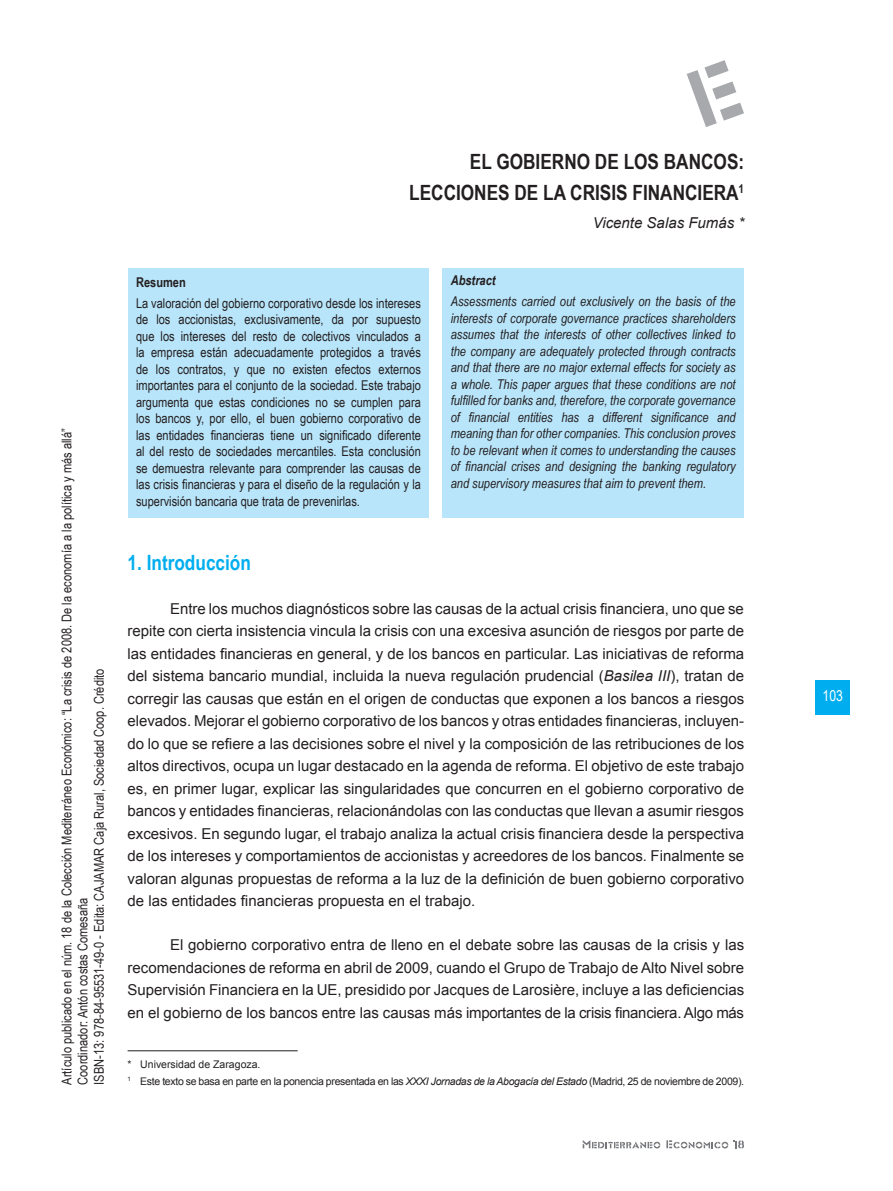
<style>
.page{position:relative;width:893px;height:1191px;background:#fff}
.page>*{position:absolute;margin:0;border:0;box-sizing:border-box;transform-origin:0 0}
.t1{font:700 21px "Arial Narrow";color:#231f20}
.t2{font:700 21px "Arial Narrow";color:#00aeef}
.t3{font:15px/22.5px "Arial";color:#231f20;text-align:justify}
.t4{font:italic 15px "Arial";color:#231f20}
.t5{font:15px "Arial Narrow";color:#fff}
.t6{font:13.5px/16.5px "Arial Narrow";color:#231f20;text-align:justify}
.t7{font:italic 13.5px/16.5px "Arial Narrow";color:#231f20;text-align:justify}
.t8{font:italic 700 13.5px "Arial Narrow";color:#231f20}
.t9{font:700 13.5px "Arial Narrow";color:#231f20}
.t10{font:700 12.15px "Arial Narrow";color:#231f20}
.t11{font:10.5px/16.4px "Arial";letter-spacing:-.03em;color:#231f20}
.s1{font-style:italic}
</style>
<div class="page">
<svg style="left:687px;top:60px;width:57px;height:67px"></svg>
<svg style="left:583px;top:1140px;width:77px;height:8px"></svg>
<svg style="left:666px;top:1140px;width:78px;height:8px"></svg>
<div style="left:816px;top:680px;width:34px;height:34px;background:#00aeef"></div>
<div style="left:442px;top:268px;width:302px;height:249px;background:#b9e5fa"></div>
<div style="left:128px;top:268px;width:301px;height:249px;background:#b9e5fa"></div>
<hr style="left:128px;top:1050px;width:170px;height:1px;background:#231f20">
<p class="t6" style="left:58px;top:1084px;width:657px;text-align:left;rotate:-90deg">Artículo publicado en el núm. 18 de la Colección Mediterráneo Económico: “La crisis de 2008. De la economía a la política y más allá”<br>Coordinador: Antón costas Comesaña<br>ISBN-13: 978-84-95531-49-0 - Edita: CAJAMAR Caja Rural, Sociedad Coop. Crédito</p>
<h1 class="t1" style="left:470px;top:145px;width:65px">EL GOBIERN</h1>
<h1 class="t1" style="left:577px;top:145px;width:100px">O DE LOSBANC</h1>
<h1 class="t1" style="left:714px;top:145px;width:32px">OS:</h1>
<h1 class="t1" style="left:409px;top:177px;width:11px">LECCI</h1>
<h1 class="t1" style="left:461px;top:177px;width:26px">ONES</h1>
<h1 class="t1" style="left:514px;top:177px;width:67px">DELACRISIS</h1>
<h1 class="t1" style="left:632px;top:177px;width:12px">FINANCIERA</h1>
<p class="t10" style="left:739px;top:180px;width:7px">1</p>
<p class="t4" style="left:593px;top:213px;width:153px">Vicente Salas Fumás *</p>
<p class="t9" style="left:136px;top:272px;width:51px">RESUMEN</p>
<p class="t6" style="left:136px;top:294px;width:286px">La valoración del gobierno corporativo desde los intereses de los accionistas, exclusivamente, da por supuesto que los intereses del resto de colectivos vinculados a la empresa están adecuadamente protegidos a través de los contratos, y que no existen efectos externos importantes para el conjunto de la sociedad. Este trabajo argumenta que estas condiciones no se cumplen para los bancos y, por ello, el buen gobierno corporativo de las entidades financieras tiene un significado diferente al del resto de sociedades mercantiles. Esta conclusión se demuestra relevante para comprender las causas de las crisis financieras y para el diseño de la regulación y la supervisión bancaria que trata de prevenirlas.</p>
<p class="t8" style="left:451px;top:270px;width:46px">Abstract</p>
<p class="t7" style="left:451px;top:293px;width:286px">Assessments carried out exclusively on the basis of the interests of corporate governance practices shareholders assumes that the interests of other collectives linked to the company are adequately protected through contracts and that there are no major external effects for society as a whole. This paper argues that these conditions are not fulfilled for banks and, therefore, the corporate governance of financial entities has a different significance and meaning than for other companies. This conclusion proves to be relevant when it comes to understanding the causes of financial crises and designing the banking regulatory and supervisory measures that aim to prevent them.</p>
<h1 class="t2" style="left:128px;top:546px;width:125px">1. INTRODUCCIÓN</h1>
<p class="t3" style="left:128px;top:597px;width:618px;text-indent:43px">Entre los muchos diagnósticos sobre las causas de la actual crisis financiera, uno que se repite con cierta insistencia vincula la crisis con una excesiva asunción de riesgos por parte de las entidades financieras en general, y de los bancos en particular. Las iniciativas de reforma del sistema bancario mundial, incluida la nueva regulación prudencial (<span class="s1">Basilea III</span>), tratan de corregir las causas que están en el origen de conductas que exponen a los bancos a riesgos elevados. Mejorar el gobierno corporativo de los bancos y otras entidades financieras, incluyen&shy;do lo que se refiere a las decisiones sobre el nivel y la composición de las retribuciones de los altos directivos, ocupa un lugar destacado en la agenda de reforma. El objetivo de este trabajo es, en primer lugar, explicar las singularidades que concurren en el gobierno corporativo de bancos y entidades financieras, relacionándolas con las conductas que llevan a asumir riesgos excesivos. En segundo lugar, el trabajo analiza la actual crisis financiera desde la perspectiva de los intereses y comportamientos de accionistas y acreedores de los bancos. Finalmente se valoran algunas propuestas de reforma a la luz de la definición de buen gobierno corporativo de las entidades financieras propuesta en el trabajo.</p>
<p class="t3" style="left:128px;top:933px;width:618px;text-indent:43px">El gobierno corporativo entra de lleno en el debate sobre las causas de la crisis y las recomendaciones de reforma en abril de 2009, cuando el Grupo de Trabajo de Alto Nivel sobre Supervisión Financiera en la UE, presidido por Jacques de Larosière, incluye a las deficiencias en el gobierno de los bancos entre las causas más importantes de la crisis financiera. Algo más</p>
<p class="t11" style="left:128px;top:1056px;width:618px">* Universidad de Zaragoza.<br><sup>1</sup> Este texto se basa en parte en la ponencia presentada en las <span class="s1">XXXI Jornadas de la Abogacía del Estado</span> (Madrid, 25 de noviembre de 2009).</p>
<p class="t5" style="left:823px;top:685px;width:22px">103</p>
</div>
